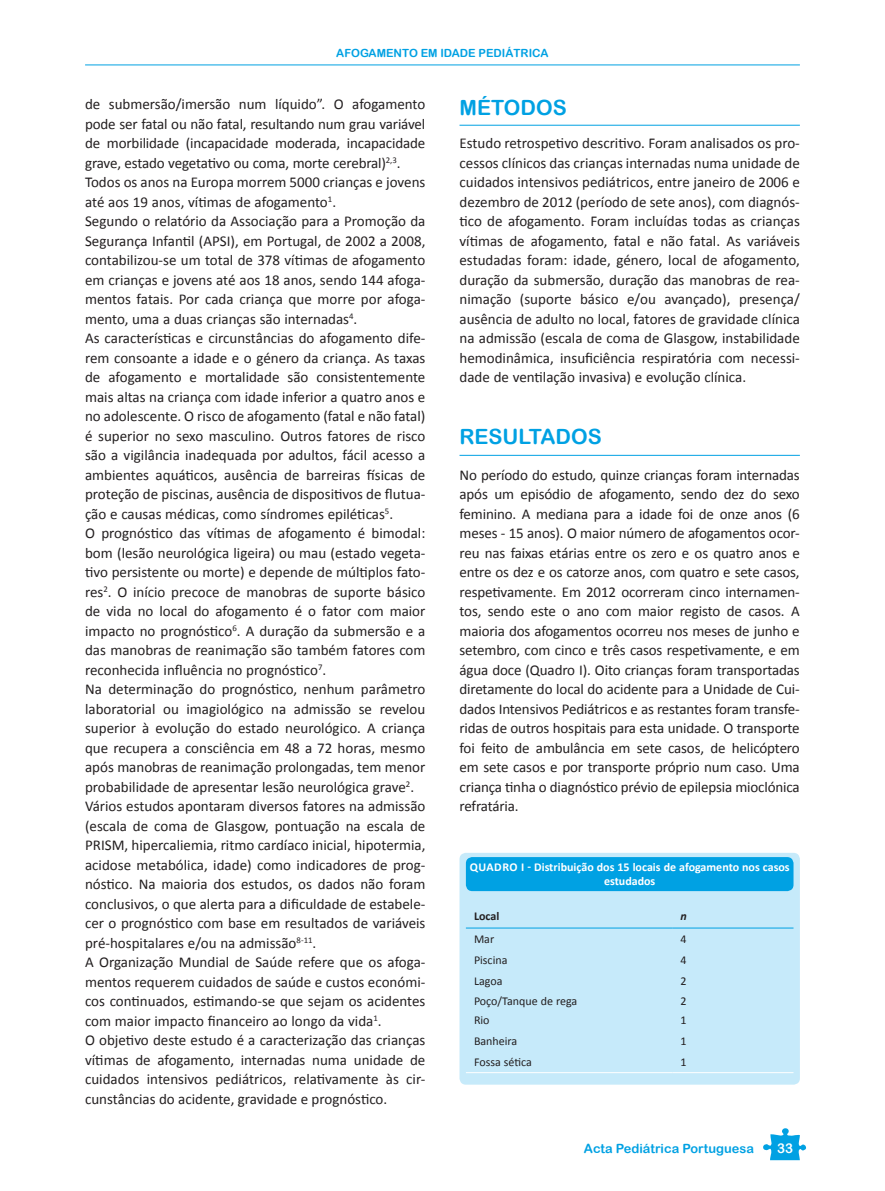
<style>
.page{position:relative;width:885px;height:1191px;background:#fff}
.page>*{position:absolute;margin:0;border:0;box-sizing:border-box;transform-origin:0 0}
.t1{font:21px "Arial Rounded MT Bold";color:#00a1e3}
.t2{font:15px/19.5px "Calibri";color:#231f20;text-align:justify}
.t3{font:13.5px "Arial Rounded MT Bold";color:#fff}
.t4{font:12.75px "Arial Rounded MT Bold";color:#00a1e3}
.t5{font:12px/19.5px "Calibri";color:#231f20}
.t6{font:700 12px/13.5px "Calibri";color:#fff;text-align:center}
.t7{font:700 12px "Calibri";color:#231f20}
.t8{font:italic 700 12px "Calibri";color:#231f20}
.t9{font:11.25px "Arial Rounded MT Bold";color:#00a1e3}
</style>
<div class="page">
<hr style="left:85px;top:65px;width:714px;height:1px;background:#00a1e3">
<svg style="left:763px;top:1128px;width:43px;height:32px"></svg>
<hr style="left:459px;top:125px;width:340px;height:1px;background:#00a1e3">
<hr style="left:459px;top:455px;width:340px;height:1px;background:#00a1e3">
<div style="left:459px;top:853px;width:340px;height:231px;background:#c6eafa;border-radius:6px"></div>
<div style="left:466px;top:857px;width:327px;height:34px;background:#00a1e3;border-radius:6px"></div>
<hr style="left:466px;top:1072px;width:206px;height:1px;background:#fff">
<hr style="left:672px;top:1072px;width:121px;height:1px;background:#fff">
<hr style="left:466px;top:927px;width:206px;height:1px;background:#00a1e3">
<hr style="left:672px;top:927px;width:121px;height:1px;background:#00a1e3">
<p class="t9" style="left:336px;top:46px;width:18px">AFOGAM</p>
<p class="t9" style="left:386px;top:46px;width:155px">ENTO EM IDADE PEDIÁTRICA</p>
<p class="t2" style="left:85px;top:94px;width:342px;text-align:left">de submersão/imersão num líquido”. O afogamento pode ser fatal ou não fatal, resultando num grau variável de morbilidade (incapacidade moderada, incapacidade grave, estado vegetativo ou coma, morte cerebral)<sup>2,3</sup>.<br>Todos os anos na Europa morrem 5000 crianças e jovens até aos 19 anos, vítimas de afogamento<sup>1</sup>.<br>Segundo o relatório da Associação para a Promoção da Segurança Infantil (APSI), em Portugal, de 2002 a 2008, contabilizou-se um total de 378 vítimas de afogamento em crianças e jovens até aos 18 anos, sendo 144 afoga&shy;mentos fatais. Por cada criança que morre por afoga&shy;mento, uma a duas crianças são internadas<sup>4</sup>.<br>As características e circunstâncias do afogamento dife&shy;rem consoante a idade e o género da criança. As taxas de afogamento e mortalidade são consistentemente mais altas na criança com idade inferior a quatro anos e no adolescente. O risco de afogamento (fatal e não fatal) é superior no sexo masculino. Outros fatores de risco são a vigilância inadequada por adultos, fácil acesso a ambientes aquáticos, ausência de barreiras físicas de proteção de piscinas, ausência de dispositivos de flutua&shy;ção e causas médicas, como síndromes epiléticas<sup>5</sup>.<br>O prognóstico das vítimas de afogamento é bimodal: bom (lesão neurológica ligeira) ou mau (estado vegeta&shy;tivo persistente ou morte) e depende de múltiplos fato&shy;res<sup>2</sup>. O início precoce de manobras de suporte básico de vida no local do afogamento é o fator com maior impacto no prognóstico<sup>6</sup>. A duração da submersão e a das manobras de reanimação são também fatores com reconhecida influência no prognóstico<sup>7</sup>.<br>Na determinação do prognóstico, nenhum parâmetro laboratorial ou imagiológico na admissão se revelou superior à evolução do estado neurológico. A criança que recupera a consciência em 48 a 72 horas, mesmo após manobras de reanimação prolongadas, tem menor probabilidade de apresentar lesão neurológica grave<sup>2</sup>.<br>Vários estudos apontaram diversos fatores na admissão (escala de coma de Glasgow, pontuação na escala de PRISM, hipercaliemia, ritmo cardíaco inicial, hipotermia, acidose metabólica, idade) como indicadores de prog&shy;nóstico. Na maioria dos estudos, os dados não foram conclusivos, o que alerta para a dificuldade de estabele&shy;cer o prognóstico com base em resultados de variáveis pré-hospitalares e/ou na admissão<sup>8-11</sup>.<br>A Organização Mundial de Saúde refere que os afoga&shy;mentos requerem cuidados de saúde e custos económi&shy;cos continuados, estimando-se que sejam os acidentes com maior impacto financeiro ao longo da vida<sup>1</sup>.<br>O objetivo deste estudo é a caracterização das crianças vítimas de afogamento, internadas numa unidade de cuidados intensivos pediátricos, relativamente às cir&shy;cunstâncias do acidente, gravidade e prognóstico.</p>
<h1 class="t1" style="left:459px;top:95px;width:109px">MÉTODOS</h1>
<p class="t2" style="left:459px;top:133px;width:342px">Estudo retrospetivo descritivo. Foram analisados os pro&shy;cessos clínicos das crianças internadas numa unidade de cuidados intensivos pediátricos, entre janeiro de 2006 e dezembro de 2012 (período de sete anos), com diagnós&shy;tico de afogamento. Foram incluídas todas as crianças vítimas de afogamento, fatal e não fatal. As variáveis estudadas foram: idade, género, local de afogamento, duração da submersão, duração das manobras de rea&shy;nimação (suporte básico e/ou avançado), presença/ ausência de adulto no local, fatores de gravidade clínica na admissão (escala de coma de Glasgow, instabilidade hemodinâmica, insuficiência respiratória com necessi&shy;dade de ventilação invasiva) e evolução clínica.</p>
<h1 class="t1" style="left:459px;top:424px;width:144px">RESULTADOS</h1>
<p class="t2" style="left:459px;top:464px;width:342px">No período do estudo, quinze crianças foram internadas após um episódio de afogamento, sendo dez do sexo feminino. A mediana para a idade foi de onze anos (6 meses - 15 anos). O maior número de afogamentos ocor&shy;reu nas faixas etárias entre os zero e os quatro anos e entre os dez e os catorze anos, com quatro e sete casos, respetivamente. Em 2012 ocorreram cinco internamen&shy;tos, sendo este o ano com maior registo de casos. A maioria dos afogamentos ocorreu nos meses de junho e setembro, com cinco e três casos respetivamente, e em água doce (Quadro I). Oito crianças foram transportadas diretamente do local do acidente para a Unidade de Cui&shy;dados Intensivos Pediátricos e as restantes foram transfe&shy;ridas de outros hospitais para esta unidade. O transporte foi feito de ambulância em sete casos, de helicóptero em sete casos e por transporte próprio num caso. Uma criança tinha o diagnóstico prévio de epilepsia mioclónica refratária.</p>
<p class="t6" style="left:470px;top:860px;width:321px">Quadro I - Distribuição dos 15 locais de afogamento nos casos estudados</p>
<p class="t7" style="left:474px;top:908px;width:27px">Local</p>
<p class="t8" style="left:680px;top:908px;width:8px">n</p>
<p class="t5" style="left:474px;top:929px;width:22px">Mar</p>
<p class="t5" style="left:680px;top:929px;width:8px">4</p>
<p class="t5" style="left:474px;top:950px;width:35px">Piscina</p>
<p class="t5" style="left:680px;top:950px;width:8px">4</p>
<p class="t5" style="left:474px;top:971px;width:105px">Lagoa<br>Poço/Tanque de rega<br>Rio</p>
<p class="t5" style="left:680px;top:971px;width:8px;text-align:justify">2<br>2<br>1</p>
<p class="t5" style="left:474px;top:1031px;width:45px">Banheira</p>
<p class="t5" style="left:680px;top:1031px;width:8px">1</p>
<p class="t5" style="left:474px;top:1052px;width:59px">Fossa sética</p>
<p class="t5" style="left:680px;top:1052px;width:8px">1</p>
<p class="t4" style="left:584px;top:1141px;width:171px">ACTA PEDIÁTRICA PORTUGUESA</p>
<p class="t3" style="left:776px;top:1139px;width:18px">33</p>
</div>
